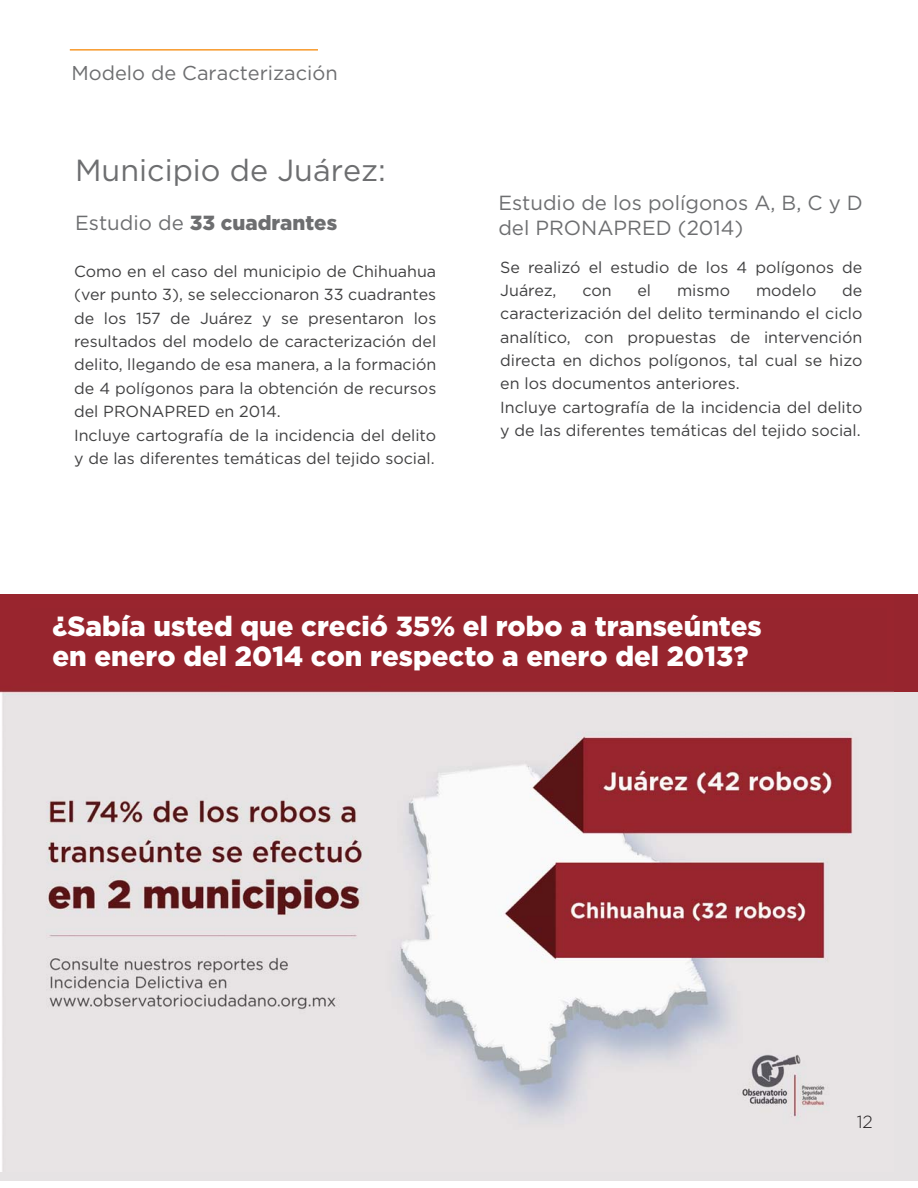
<style>
.page{position:relative;width:918px;height:1188px;background:#fff}
.page>*{position:absolute;margin:0;border:0;box-sizing:border-box;transform-origin:0 0}
.t1{font:900 69.15px "Gotham";color:#fff}
.t2{font:30.45px "Gotham";color:#6d6e70}
.t3{font:900 27.75px/30.6px "Gotham";color:#fff}
.t4{font:20.4px/24.5px "Gotham";color:#6d6e70}
.t5{font:900 20.4px "Gotham";color:#6d6e70}
.t6{font:20.1px "Gotham";color:#6d6e70}
.t7{font:300 17.55px "Gotham";color:#231f20}
.t8{font:16.05px/23.4px "Gotham";color:#404041}
.s1{font-weight:400}
</style>
<div class="page">
<div style="left:1px;top:619px;width:917px;height:562px;background:#e6e3e4"></div>
<hr style="left:70px;top:49px;width:248px;height:2px;background:#f7931d">
<div style="left:1px;top:594px;width:916px;height:98px;background:#97252e"></div>
<img style="left:1px;top:691px;width:893px;height:481px">
<p class="t6" style="left:71px;top:65px;width:268px">Modelo de Caracterización</p>
<h2 class="t2" style="left:75px;top:159px;width:312px">Municipio de Juárez:</h2>
<p class="t5" style="left:75px;top:216px;width:264px"><span class="s1">Estudio de</span> 33 cuadrantes</p>
<p class="t4" style="left:498px;top:192px;width:366px">Estudio de los polígonos A, B, C y D del PRONAPRED (2014)</p>
<p class="t8" style="left:74px;top:261px;width:364px">Como en el caso del municipio de Chihuahua (ver punto 3), se seleccionaron 33 cuadrantes de los 157 de Juárez y se presentaron los resultados del modelo de caracterización del delito, llegando de esa manera, a la formación de 4 polígonos para la obtención de recursos del PRONAPRED en 2014.<br>Incluye cartografía de la incidencia del delito y de las diferentes temáticas del tejido social.</p>
<p class="t8" style="left:500px;top:256px;width:364px">Se realizó el estudio de los 4 polígonos de<br>Juárez,</p>
<p class="t8" style="left:500px;top:280px;width:364px;text-indent:342px">de caracterización del delito terminando el ciclo analítico, con propuestas de intervención directa en dichos polígonos, tal cual se hizo en los documentos anteriores.<br>Incluye cartografía de la incidencia del delito y de las diferentes temáticas del tejido social.</p>
<p class="t8" style="left:582px;top:280px;width:31px">con</p>
<p class="t8" style="left:637px;top:280px;width:15px">el</p>
<p class="t8" style="left:677px;top:280px;width:55px">mismo</p>
<p class="t8" style="left:756px;top:280px;width:62px">modelo</p>
<h1 class="t1" style="left:67px;top:580px;width:416px">En el 2013...</h1>
<h3 class="t3" style="left:52px;top:613px;width:711px">¿Sabía usted que creció 35% el robo a transeúntes en enero del 2014 con respecto a enero del 2013?</h3>
<p class="t7" style="left:857px;top:1116px;width:18px">12</p>
</div>
